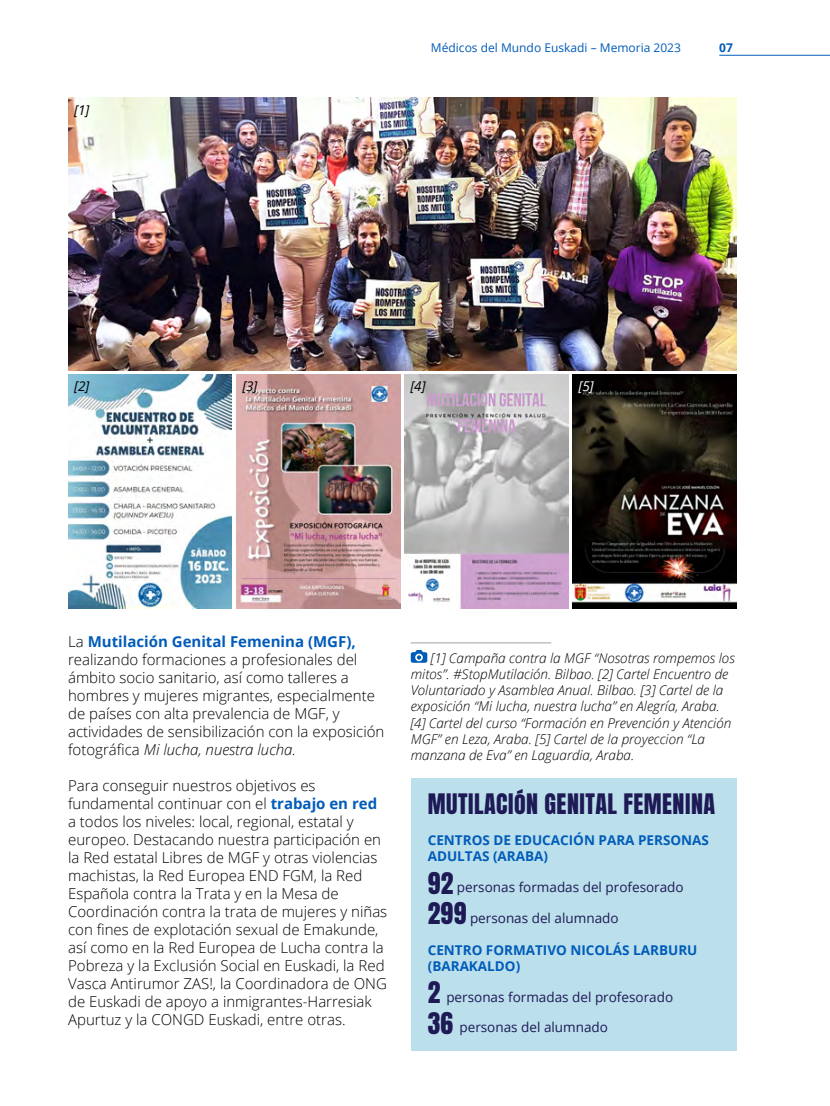
<style>
.page{position:relative;width:830px;height:1106px;background:#fff}
.page>*{position:absolute;margin:0;border:0;box-sizing:border-box;transform-origin:0 0}
.t1{font:24px "Anton";letter-spacing:.02em;color:#1d1a55}
.t2{font:300 15px/18px "Open Sans";color:#000}
.t3{font:italic 300 13.5px/16.2px "Open Sans";color:#000}
.t4{font:13.5px "Open Sans";color:#1d1a55}
.t5{font:700 13.5px/16.2px "Open Sans";color:#005cb9}
.t6{font:italic 13.5px "Open Sans";color:#000}
.t7{font:italic 13.5px "Open Sans";color:#fff}
.t8{font:12px "Open Sans";color:#005cb9}
.t9{font:700 12px "Open Sans";color:#005cb9}
.s1{font-weight:700;color:#005cb9}
.s2{font-style:italic}
.s3{font-size:22.8px}
.s4{font-family:"Anton";font-size:25.5px}
</style>
<div class="page">
<hr style="left:719px;top:55px;width:110px;height:1px;background:#005cb9">
<hr style="left:410px;top:642px;width:141px;height:1px;background:#c1c0c0">
<svg style="left:410px;top:650px;width:17px;height:12px"></svg>
<div style="left:410px;top:778px;width:326px;height:272px;background:#bcdfec"></div>
<img style="left:68px;top:98px;width:668px;height:272px">
<img style="left:68px;top:374px;width:164px;height:234px">
<img style="left:236px;top:374px;width:164px;height:234px">
<img style="left:404px;top:374px;width:164px;height:234px">
<img style="left:572px;top:374px;width:164px;height:234px">
<p class="t6" style="left:74px;top:101px;width:17px">[1]</p>
<p class="t8" style="left:431px;top:39px;width:251px">Médicos del Mundo Euskadi – Memoria 2023</p>
<p class="t9" style="left:719px;top:39px;width:15px">07</p>
<p class="t6" style="left:74px;top:377px;width:17px">[2]</p>
<p class="t6" style="left:242px;top:377px;width:17px">[3]</p>
<p class="t6" style="left:410px;top:377px;width:17px">[4]</p>
<p class="t7" style="left:578px;top:377px;width:17px">[5]</p>
<p class="t2" style="left:68px;top:631px;width:318px">La <span class="s1">Mutilación Genital Femenina (MGF), </span>realizando formaciones a profesionales del ámbito socio sanitario, así como talleres a hombres y mujeres migrantes, especialmente de países con alta prevalencia de MGF, y actividades de sensibilización con la exposición fotográfica <span class="s2">Mi lucha, nuestra lucha.</span></p>
<p class="t2" style="left:68px;top:775px;width:320px">Para conseguir nuestros objetivos es fundamental continuar con el <span class="s1">trabajo en red </span>a todos los niveles: local, regional, estatal y europeo. Destacando nuestra participación en la Red estatal Libres de MGF y otras violencias machistas, la Red Europea END FGM, la Red Española contra la Trata y en la Mesa de Coordinación contra la trata de mujeres y niñas con fines de explotación sexual de Emakunde, así como en la Red Europea de Lucha contra la Pobreza y la Exclusión Social en Euskadi, la Red Vasca Antirumor ZAS!, la Coordinadora de ONG de Euskadi de apoyo a inmigrantes-Harresiak Apurtuz y la CONGD Euskadi, entre otras.</p>
<p class="t3" style="left:410px;top:649px;width:325px;text-indent:20px">[1] Campaña contra la MGF “Nosotras rompemos los mitos”. #StopMutilación. Bilbao. [2] Cartel Encuentro de Voluntariado y Asamblea Anual. Bilbao. [3] Cartel de la exposición “Mi lucha, nuestra lucha” en Alegría, Araba. [4] Cartel del curso “Formación en Prevención y Atención MGF” en Leza, Araba. [5] Cartel de la proyeccion “La manzana de Eva” en Laguardia, Araba.</p>
<h1 class="t1" style="left:427px;top:792px;width:288px">MUTILACI<span class="s3">Ó</span>N GENITAL FEMENINA</h1>
<p class="t5" style="left:427px;top:831px;width:282px">CENTROS DE EDUCACIÓN PARA PERSONAS<br>ADULTAS (ARABA)</p>
<p class="t4" style="left:427px;top:877px;width:257px"><span class="s4">92</span> personas formadas del profesorado</p>
<p class="t4" style="left:427px;top:908px;width:192px"><span class="s4">299</span> personas del alumnado</p>
<p class="t5" style="left:427px;top:941px;width:271px">CENTRO FORMATIVO NICOLÁS LARBURU (BARAKALDO)</p>
<p class="t4" style="left:427px;top:987px;width:247px"><span class="s4">2</span> personas formadas del profesorado</p>
<p class="t4" style="left:427px;top:1018px;width:182px"><span class="s4">36</span> personas del alumnado</p>
</div>
